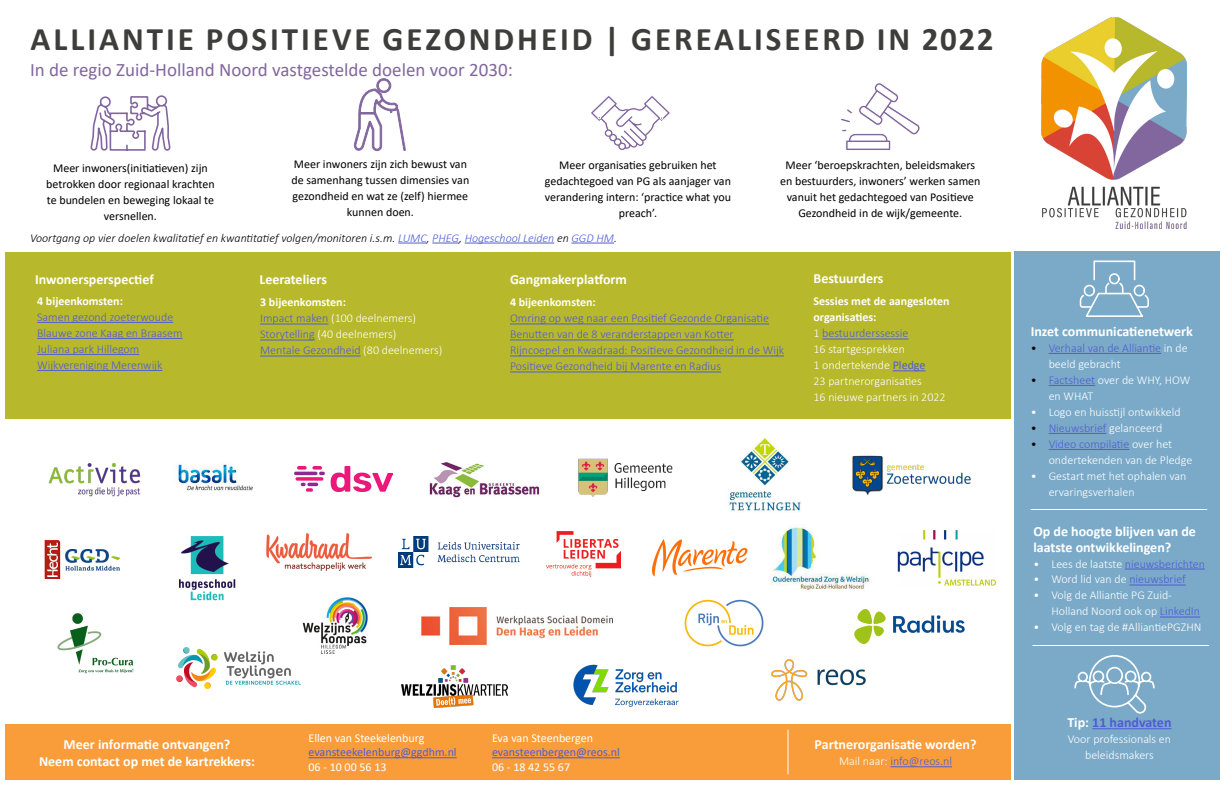
<style>
.page{position:relative;width:1225px;height:785px;background:#fff}
.page>*{position:absolute;margin:0;border:0;box-sizing:border-box;transform-origin:0 0}
.t1{font:700 33px "Calibri";letter-spacing:.09em;color:#3d3d3c}
.t2{font:19px "Calibri";color:#82679e}
.t3{font:700 14px/16.8px "Calibri";color:#fff;text-align:center}
.t4{font:700 14px "Calibri";color:#4f5cd6}
.t5{font:300 12px/16px "Calibri";color:#fff}
.t6{font:12px/16px "Calibri";color:#000;text-align:center}
.t7{font:300 12px/16px "Calibri";color:#4f5cd6}
.t8{font:italic 300 12px "Calibri";color:#000}
.t9{font:12px "Calibri";color:#fff}
.t10{font:12px "Calibri";color:#4f5cd6}
.t11{font:700 12px "Calibri";color:#fff}
.s1{color:#4f5cd6}
.s2{font-weight:700}
.s3{font-weight:400;color:#4f5cd6}
.s4{color:#fff}
.s5{color:#000}
</style>
<div class="page">
<div style="left:5px;top:724px;width:1005px;height:56px;background:#f99d3a"></div>
<div style="left:6px;top:252px;width:1005px;height:166px;background:#b7b82c"></div>
<div style="left:1014px;top:252px;width:206px;height:528px;background:#7baac8"></div>
<hr style="left:37px;top:322px;width:136px;height:1px;background:#4f5cd6">
<hr style="left:37px;top:338px;width:146px;height:1px;background:#4f5cd6">
<hr style="left:37px;top:354px;width:102px;height:1px;background:#4f5cd6">
<hr style="left:37px;top:370px;width:125px;height:1px;background:#4f5cd6">
<hr style="left:1049px;top:353px;width:112px;height:1px;background:#4f5cd6">
<hr style="left:1049px;top:385px;width:46px;height:1px;background:#4f5cd6">
<hr style="left:1049px;top:433px;width:57px;height:1px;background:#4f5cd6">
<hr style="left:1049px;top:449px;width:80px;height:1px;background:#4f5cd6">
<svg style="left:1074px;top:655px;width:81px;height:59px"></svg>
<hr style="left:1092px;top:728px;width:80px;height:1px;background:#4f5cd6">
<svg style="left:1080px;top:260px;width:69px;height:57px"></svg>
<svg style="left:90px;top:95px;width:81px;height:56px"></svg>
<svg style="left:841px;top:83px;width:79px;height:67px"></svg>
<svg style="left:591px;top:96px;width:79px;height:54px"></svg>
<svg style="left:353px;top:78px;width:53px;height:73px"></svg>
<hr style="left:1032px;top:645px;width:177px;height:1px;background:#fff">
<img style="left:1042px;top:18px;width:145px;height:211px">
<hr style="left:890px;top:766px;width:62px;height:1px;background:#4f5cd6">
<hr style="left:260px;top:324px;width:68px;height:1px;background:#4f5cd6">
<hr style="left:260px;top:340px;width:55px;height:1px;background:#4f5cd6">
<hr style="left:260px;top:356px;width:101px;height:1px;background:#4f5cd6">
<hr style="left:510px;top:324px;width:259px;height:1px;background:#4f5cd6">
<hr style="left:510px;top:340px;width:224px;height:1px;background:#4f5cd6">
<hr style="left:510px;top:356px;width:274px;height:1px;background:#4f5cd6">
<hr style="left:510px;top:372px;width:211px;height:1px;background:#4f5cd6">
<hr style="left:822px;top:339px;width:86px;height:1px;background:#4f5cd6">
<hr style="left:893px;top:370px;width:33px;height:1px;background:#4f5cd6">
<hr style="left:492px;top:757px;width:128px;height:1px;background:#4f5cd6">
<hr style="left:308px;top:757px;width:149px;height:1px;background:#4f5cd6">
<hr style="left:1125px;top:569px;width:80px;height:1px;background:#4f5cd6">
<hr style="left:1129px;top:585px;width:57px;height:1px;background:#4f5cd6">
<hr style="left:1160px;top:617px;width:40px;height:1px;background:#4f5cd6">
<hr style="left:1030px;top:509px;width:177px;height:1px;background:#fff">
<hr style="left:788px;top:730px;width:1px;height:44px;background:#fff">
<svg style="left:398px;top:243px;width:61px;height:1px"></svg>
<hr style="left:465px;top:243px;width:89px;height:1px;background:#4f5cd6">
<hr style="left:571px;top:243px;width:43px;height:1px;background:#4f5cd6">
<img style="left:48px;top:463px;width:93px;height:34px">
<img style="left:175px;top:464px;width:78px;height:27px">
<img style="left:429px;top:462px;width:111px;height:35px">
<img style="left:852px;top:456px;width:119px;height:40px">
<img style="left:578px;top:458px;width:95px;height:39px">
<img style="left:44px;top:540px;width:77px;height:38px">
<img style="left:179px;top:536px;width:57px;height:65px">
<img style="left:267px;top:533px;width:105px;height:38px">
<img style="left:398px;top:537px;width:122px;height:30px">
<img style="left:547px;top:532px;width:73px;height:44px">
<img style="left:652px;top:540px;width:96px;height:36px">
<img style="left:770px;top:525px;width:100px;height:67px">
<img style="left:897px;top:530px;width:100px;height:56px">
<img style="left:176px;top:647px;width:125px;height:42px">
<img style="left:401px;top:665px;width:107px;height:42px">
<img style="left:421px;top:607px;width:191px;height:37px">
<img style="left:684px;top:599px;width:80px;height:48px">
<img style="left:771px;top:659px;width:95px;height:42px">
<img style="left:294px;top:597px;width:74px;height:56px">
<img style="left:855px;top:610px;width:109px;height:33px">
<img style="left:728px;top:437px;width:74px;height:75px">
<img style="left:57px;top:613px;width:77px;height:61px">
<img style="left:295px;top:467px;width:97px;height:25px">
<img style="left:573px;top:644px;width:139px;height:63px">
<h1 class="t1" style="left:31px;top:15px;width:965px">ALLIANTIE POSITIEVE GEZONDHEID | GEREALISEERD IN 2022</h1>
<h2 class="t2" style="left:30px;top:57px;width:484px">In de regio Zuid-Holland Noord vastgestelde doelen voor 2030:</h2>
<p class="t6" style="left:292px;top:156px;width:179px">Meer inwoners zijn zich bewust van de samenhang tussen dimensies van gezondheid en wat ze (zelf) hiermee kunnen doen.</p>
<p class="t6" style="left:545px;top:157px;width:188px">Meer organisaties gebruiken het gedachtegoed van PG als aanjager van verandering intern: ‘practice what you preach’.</p>
<p class="t6" style="left:46px;top:160px;width:170px">Meer inwoners(initiatieven) zijn betrokken door regionaal krachten te bundelen en beweging lokaal te versnellen.</p>
<p class="t6" style="left:780px;top:157px;width:202px">Meer ‘beroepskrachten, beleidsmakers en bestuurders, inwoners’ werken samen vanuit het gedachtegoed van Positieve Gezondheid in de wijk/gemeente.</p>
<p class="t8" style="left:30px;top:230px;width:589px">Voortgang op vier doelen kwalitatief en kwantitatief volgen/monitoren i.s.m. <span class="s1">LUMC</span>, <span class="s1">PHEG</span>, <span class="s1">Hogeschool Leiden</span> en <span class="s1">GGD HM</span>.</p>
<p class="t3" style="left:35px;top:271px;width:120px">Inwonersperspectief</p>
<p class="t11" style="left:37px;top:292px;width:87px">4 bijeenkomsten:</p>
<p class="t7" style="left:37px;top:309px;width:147px">Samen gezond zoeterwoude<br>Blauwe zone Kaag en Braasem<br>Juliana park Hillegom<br>Wijkvereniging Merenwijk</p>
<p class="t3" style="left:260px;top:271px;width:69px">Leerateliers</p>
<p class="t5" style="left:260px;top:294px;width:184px"><span class="s2">3 bijeenkomsten:<br></span><span class="s1">Impact maken</span> (100 deelnemers)<br><span class="s1">Storytelling</span> (40 deelnemers)<br><span class="s1">Mentale Gezondheid</span> (80 deelnemers)</p>
<p class="t3" style="left:510px;top:270px;width:118px">Gangmakerplatform</p>
<p class="t11" style="left:510px;top:294px;width:87px">4 bijeenkomsten:</p>
<p class="t7" style="left:510px;top:310px;width:276px">Omring op weg naar een Positief Gezonde Organisatie Benutten van de 8 veranderstappen van Kotter Rijncoepel en Kwadraad: Positieve Gezondheid in de Wijk Positieve Gezondheid bij Marente en Radius</p>
<p class="t3" style="left:814px;top:270px;width:71px">Bestuurders</p>
<p class="t5" style="left:813px;top:293px;width:138px"><span class="s2">Sessies met de aangesloten organisaties:<br></span>1 <span class="s1">bestuurderssessie<br></span>16 startgesprekken<br>1 ondertekende <span class="s3">Pledge<br></span>23 partnerorganisaties<br>16 nieuwe partners in 2022</p>
<p class="t3" style="left:39px;top:736px;width:217px">Meer informatie ontvangen?<br>Neem contact op met de kartrekkers:</p>
<p class="t9" style="left:308px;top:730px;width:118px">Ellen van Steekelenburg</p>
<p class="t10" style="left:308px;top:744px;width:150px">evansteekelenburg@ggdhm.nl</p>
<p class="t9" style="left:308px;top:759px;width:80px">06 - 10 00 56 13</p>
<p class="t9" style="left:492px;top:730px;width:103px">Eva van Steenbergen</p>
<p class="t10" style="left:492px;top:744px;width:129px">evansteenbergen@reos.nl</p>
<p class="t9" style="left:492px;top:759px;width:80px">06 - 18 42 55 67</p>
<p class="t3" style="left:815px;top:736px;width:163px">Partnerorganisatie worden?</p>
<p class="t7" style="left:839px;top:753px;width:115px"><span class="s4">Mail naar:</span> info@reos.nl</p>
<p class="t3" style="left:1031px;top:323px;width:164px">Inzet communicatienetwerk</p>
<p class="t7" style="left:1049px;top:340px;width:140px;text-indent:-18px"><span class="s5">•</span> Verhaal van de Alliantie <span class="s4">in de beeld gebracht</span></p>
<p class="t5" style="left:1049px;top:372px;width:143px;text-indent:-18px"><span class="s5">•</span> <span class="s1">Factsheet</span> over de WHY, HOW en WHAT</p>
<p class="t5" style="left:1031px;top:404px;width:151px">• Logo en huisstijl ontwikkeld</p>
<p class="t7" style="left:1031px;top:420px;width:133px"><span class="s5">•</span> Nieuwsbrief <span class="s4">gelanceerd</span></p>
<p class="t5" style="left:1049px;top:436px;width:145px;text-indent:-18px"><span class="s5">•</span> <span class="s1">Video compilatie</span> over het ondertekenden van de Pledge</p>
<p class="t5" style="left:1049px;top:468px;width:139px;text-indent:-18px">• Gestart met het ophalen van ervaringsverhalen</p>
<p class="t3" style="left:1033px;top:523px;width:164px;line-height:16px;text-align:left">Op de hoogte blijven van de laatste ontwikkelingen?</p>
<p class="t7" style="left:1033px;top:555px;width:173px"><span class="s4">• Lees de laatste</span> nieuwsberichten</p>
<p class="t5" style="left:1033px;top:571px;width:154px">• Word lid van de <span class="s1">nieuwsbrief</span></p>
<p class="t5" style="left:1051px;top:587px;width:150px;text-indent:-18px">• Volg de Alliantie PG Zuid-<br>Holland Noord ook op <span class="s1">LinkedIn</span></p>
<p class="t5" style="left:1033px;top:619px;width:170px">• Volg en tag de #AlliantiePGZHN</p>
<p class="t4" style="left:1067px;top:713px;width:106px"><span class="s4">Tip:</span> 11 handvaten</p>
<p class="t5" style="left:1068px;top:731px;width:105px;text-align:center">Voor professionals en beleidsmakers</p>
</div>
